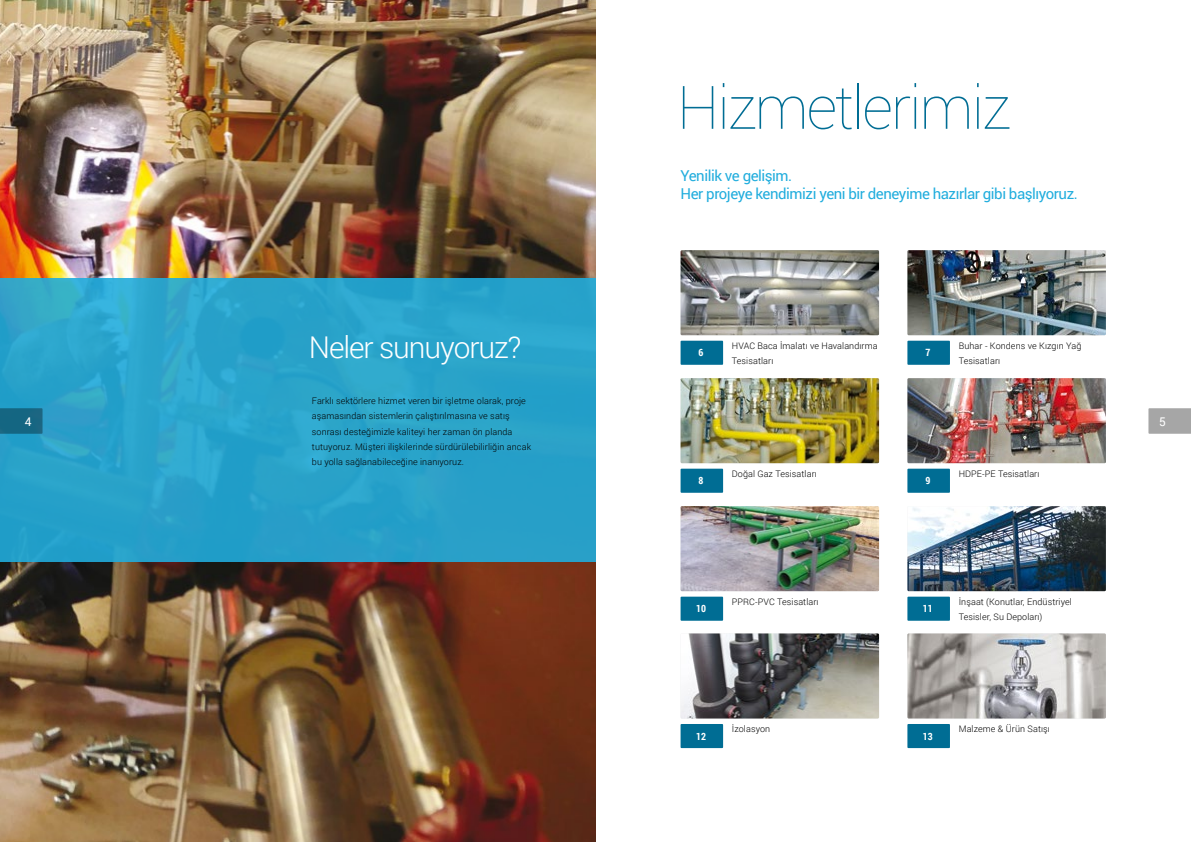
<style>
.page{position:relative;width:1191px;height:842px;background:#fff}
.page>*{position:absolute;margin:0;border:0;box-sizing:border-box;transform-origin:0 0}
.t1{font:100 60px "Roboto";letter-spacing:-.03em;color:#006d94}
.t2{font:300 30px "Roboto";letter-spacing:-.035em;color:#fff}
.t3{font:15px/18px "Roboto";letter-spacing:-.03em;color:#21addd}
.t4{font:12px "Roboto";color:#fff}
.t5{font:700 10px "Roboto Condensed";letter-spacing:.01em;color:#fff}
.t6{font:300 9px/15px "Roboto";letter-spacing:.01em;color:#000}
</style>
<div class="page">
<img style="left:0;top:0;width:595px;height:842px">
<div style="left:0;top:278px;width:595px;height:284px;background:#29a2c9"></div>
<svg style="left:0;top:408px;width:43px;height:26px"></svg>
<div style="left:680px;top:341px;width:43px;height:24px;background:#006d94"></div>
<div style="left:680px;top:469px;width:43px;height:24px;background:#006d94"></div>
<div style="left:680px;top:597px;width:43px;height:24px;background:#006d94"></div>
<div style="left:680px;top:724px;width:43px;height:24px;background:#006d94"></div>
<div style="left:907px;top:724px;width:43px;height:24px;background:#006d94"></div>
<div style="left:907px;top:341px;width:43px;height:24px;background:#006d94"></div>
<div style="left:907px;top:469px;width:43px;height:24px;background:#006d94"></div>
<div style="left:907px;top:597px;width:43px;height:24px;background:#006d94"></div>
<img style="left:680px;top:250px;width:199px;height:85px">
<img style="left:680px;top:378px;width:199px;height:85px">
<img style="left:680px;top:506px;width:199px;height:85px">
<img style="left:680px;top:633px;width:199px;height:85px">
<img style="left:907px;top:633px;width:199px;height:85px">
<img style="left:907px;top:250px;width:199px;height:85px">
<img style="left:907px;top:378px;width:199px;height:85px">
<img style="left:907px;top:506px;width:199px;height:85px">
<svg style="left:1148px;top:408px;width:43px;height:26px"></svg>
<h3 class="t4" style="left:25px;top:413px;width:8px">4</h3>
<h2 class="t2" style="left:309px;top:326px;width:214px">Neler sunuyoruz?</h2>
<p class="t6" style="left:312px;top:393px;width:221px">Farklı sektörlere hizmet veren bir işletme olarak, proje aşamasından sistemlerin çalıştırılmasına ve satış sonrası desteğimizle kaliteyi her zaman ön planda tutuyoruz. Müşteri ilişkilerinde sürdürülebilirliğin ancak bu yolla sağlanabileceğine inanıyoruz.</p>
<h1 class="t1" style="left:677px;top:66px;width:335px">Hizmetlerimiz</h1>
<h3 class="t3" style="left:680px;top:166px;width:399px">Yenilik ve gelişim.<br>Her projeye kendimizi yeni bir deneyime hazırlar gibi başlıyoruz.</h3>
<p class="t5" style="left:698px;top:346px;width:6px">6</p>
<p class="t6" style="left:732px;top:338px;width:147px">HVAC Baca İmalatı ve Havalandırma<br>Tesisatları</p>
<p class="t5" style="left:925px;top:346px;width:6px">7</p>
<p class="t6" style="left:958px;top:338px;width:124px">Buhar - Kondens ve Kızgın Yağ<br>Tesisatları</p>
<p class="t5" style="left:698px;top:474px;width:6px">8</p>
<p class="t6" style="left:732px;top:465px;width:86px">Doğal Gaz Tesisatları</p>
<p class="t5" style="left:925px;top:474px;width:6px">9</p>
<p class="t6" style="left:958px;top:465px;width:82px">HDPE-PE Tesisatları</p>
<p class="t5" style="left:696px;top:602px;width:12px">10</p>
<p class="t6" style="left:732px;top:593px;width:88px">PPRC-PVC Tesisatları</p>
<p class="t5" style="left:923px;top:602px;width:12px">11</p>
<p class="t6" style="left:958px;top:593px;width:115px">İnşaat (Konutlar, Endüstriyel<br>Tesisler, Su Depoları)</p>
<p class="t5" style="left:696px;top:729px;width:12px">12</p>
<p class="t6" style="left:732px;top:721px;width:40px">İzolasyon</p>
<p class="t5" style="left:923px;top:729px;width:12px">13</p>
<p class="t6" style="left:958px;top:721px;width:93px">Malzeme &amp; Ürün Satışı</p>
<h3 class="t4" style="left:1159px;top:413px;width:8px">5</h3>
</div>
